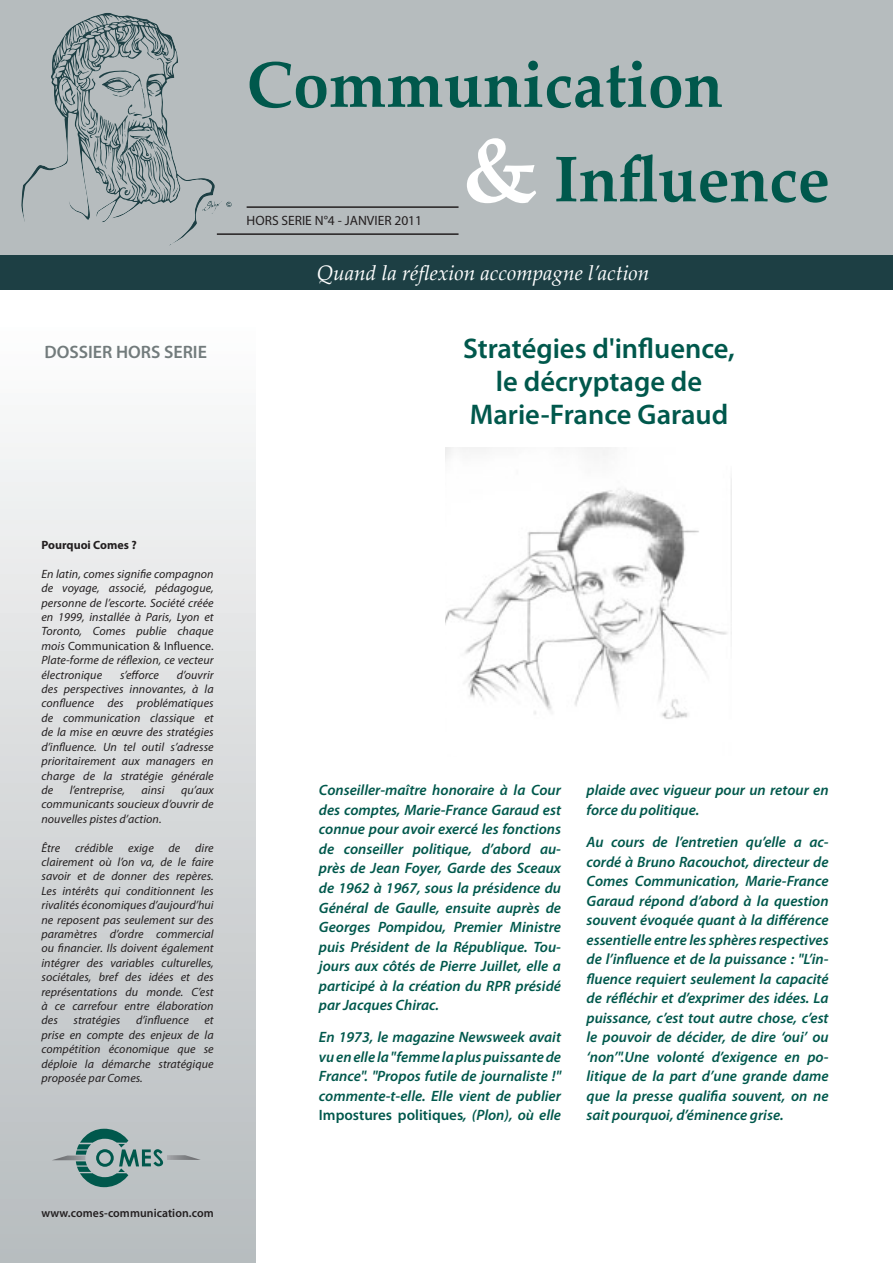
<style>
.page{position:relative;width:893px;height:1263px;background:#fff}
.page>*{position:absolute;margin:0;border:0;box-sizing:border-box;transform-origin:0 0}
.t1{font:700 64.5px "Palatino Linotype";color:#00584c}
.Titre_article_P1_cop{font:600 28.5px "Myriad Pro";color:#00584c}
.t2{font:italic 21px "Palatino Linotype";color:#fff}
.texte_dossier_hors_s{font:600 18px "Myriad Pro";color:#727b7c}
.Style__-chapô_p_1{font:italic 600 15px/19.5px "Myriad Pro";color:#00584c;text-align:justify}
.Traits{font:13.5px "Myriad Pro";color:#231f20}
.t3{font:italic 12px/14.4px "Myriad Pro";letter-spacing:.005em;color:#231f20;text-align:justify}
.t4{font:600 12px "Myriad Pro";letter-spacing:.005em;color:#231f20}
.t5{font:700 12px "Myriad Pro";color:#231f20}
.s1{font-size:90px;color:#fff}
.s2{font-style:normal}
</style>
<div class="page">
<div style="left:0;top:0;width:893px;height:255px;background:#b6bcbe"></div>
<div style="left:0;top:255px;width:893px;height:34px;background:#1d3f44"></div>
<svg style="left:21px;top:13px;width:192px;height:233px"></svg>
<div style="left:0;top:293px;width:255px;height:970px;background:linear-gradient(to bottom,#fff,#b5babd)"></div>
<svg style="left:52px;top:1129px;width:149px;height:58px;background:#99adad"></svg>
<hr style="left:247px;top:206px;width:212px;height:2px;background:#231f20">
<hr style="left:217px;top:233px;width:242px;height:2px;background:#231f20">
<img style="left:445px;top:448px;width:282px;height:271px">
<p class="texte_dossier_hors_s" style="left:44px;top:341px;width:164px">DOSSIER HORS SERIE</p>
<p class="t1" style="left:247px;top:39px;width:478px">Communication</p>
<p class="t1" style="left:463px;top:134px;width:369px"><span class="s1">&amp;</span> Influence</p>
<p class="Traits" style="left:247px;top:212px;width:177px">HORS SERIE N°4 - JANVIER 2011</p>
<p class="t2" style="left:317px;top:258px;width:334px">Quand la réflexion accompagne l’action</p>
<p class="Titre_article_P1_cop" style="left:463px;top:330px;width:273px">Stratégies d'influence,</p>
<p class="Titre_article_P1_cop" style="left:496px;top:363px;width:208px">le décryptage de</p>
<p class="Titre_article_P1_cop" style="left:470px;top:396px;width:260px">Marie-France Garaud</p>
<p class="t5" style="left:41px;top:537px;width:97px">Pourquoi Comes ?</p>
<p class="t3" style="left:41px;top:566px;width:174px">En latin, comes signifie compagnon de voyage, associé, pédagogue, personne de l’escorte. Société créée en 1999, installée à Paris, Lyon et Toronto, Comes publie chaque mois <span class="s2">Communication &amp; Influence.<br></span>Plate-forme de réflexion, ce vecteur électronique</p>
<p class="t3" style="left:120px;top:667px;width:41px">s’efforce</p>
<p class="t3" style="left:41px;top:667px;width:174px;text-indent:135px">d’ouvrir des perspectives innovantes, à la confluence des problématiques de communication classique et de la mise en œuvre des stratégies d’influence. Un tel outil s’adresse prioritairement aux managers en charge de la stratégie générale de</p>
<p class="t3" style="left:70px;top:782px;width:57px">l’entreprise,</p>
<p class="t3" style="left:142px;top:782px;width:24px">ainsi</p>
<p class="t3" style="left:41px;top:782px;width:174px;text-indent:140px">qu’aux communicants soucieux d’ouvrir de nouvelles pistes d’action.</p>
<p class="t3" style="left:41px;top:840px;width:174px">Être crédible exige de dire clairement où l’on va, de le faire savoir et de donner des repères.<br>Les intérêts qui conditionnent les rivalités économiques d’aujourd’hui ne reposent pas seulement sur des paramètres d’ordre commercial ou financier. Ils doivent également intégrer des variables culturelles, sociétales, bref des idées et des représentations du monde. C’est à ce carrefour entre élaboration des</p>
<p class="t3" style="left:73px;top:1013px;width:48px">stratégies</p>
<p class="t3" style="left:136px;top:1013px;width:54px">d’influence</p>
<p class="t3" style="left:41px;top:1013px;width:174px;text-indent:163px">et prise en compte des enjeux de la compétition économique que se déploie la démarche stratégique proposée par Comes.</p>
<p class="t4" style="left:41px;top:1205px;width:174px">www.comes-communication.com</p>
<p class="Style__-chapô_p_1" style="left:319px;top:780px;width:244px">Conseiller-maître honoraire à la Cour des comptes, Marie-France Garaud est connue pour avoir exercé les fonctions de conseiller politique, d’abord au&shy;près de Jean Foyer, Garde des Sceaux de 1962 à 1967, sous la présidence du Général de Gaulle, ensuite auprès de Georges Pompidou, Premier Ministre puis Président de la République. Tou&shy;jours aux côtés de Pierre Juillet, elle a participé à la création du RPR présidé par Jacques Chirac.</p>
<p class="Style__-chapô_p_1" style="left:319px;top:1027px;width:244px">En 1973, le magazine Newsweek avait vu en elle la "femme la plus puissante de France". "Propos futile de journaliste !" commente-t-elle. Elle vient de publier <span class="s2">Impostures politiques</span>, (Plon), où elle</p>
<p class="Style__-chapô_p_1" style="left:586px;top:780px;width:244px">plaide avec vigueur pour un retour en force du politique.</p>
<p class="Style__-chapô_p_1" style="left:586px;top:832px;width:244px">Au cours de l’entretien qu’elle a ac&shy;cordé à Bruno Racouchot, directeur de Comes Communication, Marie-France Garaud répond d’abord à la question souvent évoquée quant à la différence essentielle entre les sphères respectives de l’influence et de la puissance : "L’in&shy;fluence requiert seulement la capacité de réfléchir et d’exprimer des idées. La puissance, c’est tout autre chose, c’est le pouvoir de décider, de dire ‘oui’ ou ‘non’".Une volonté d’exigence en po&shy;litique de la part d’une grande dame que la presse qualifia souvent, on ne sait pourquoi, d’éminence grise.</p>
</div>
